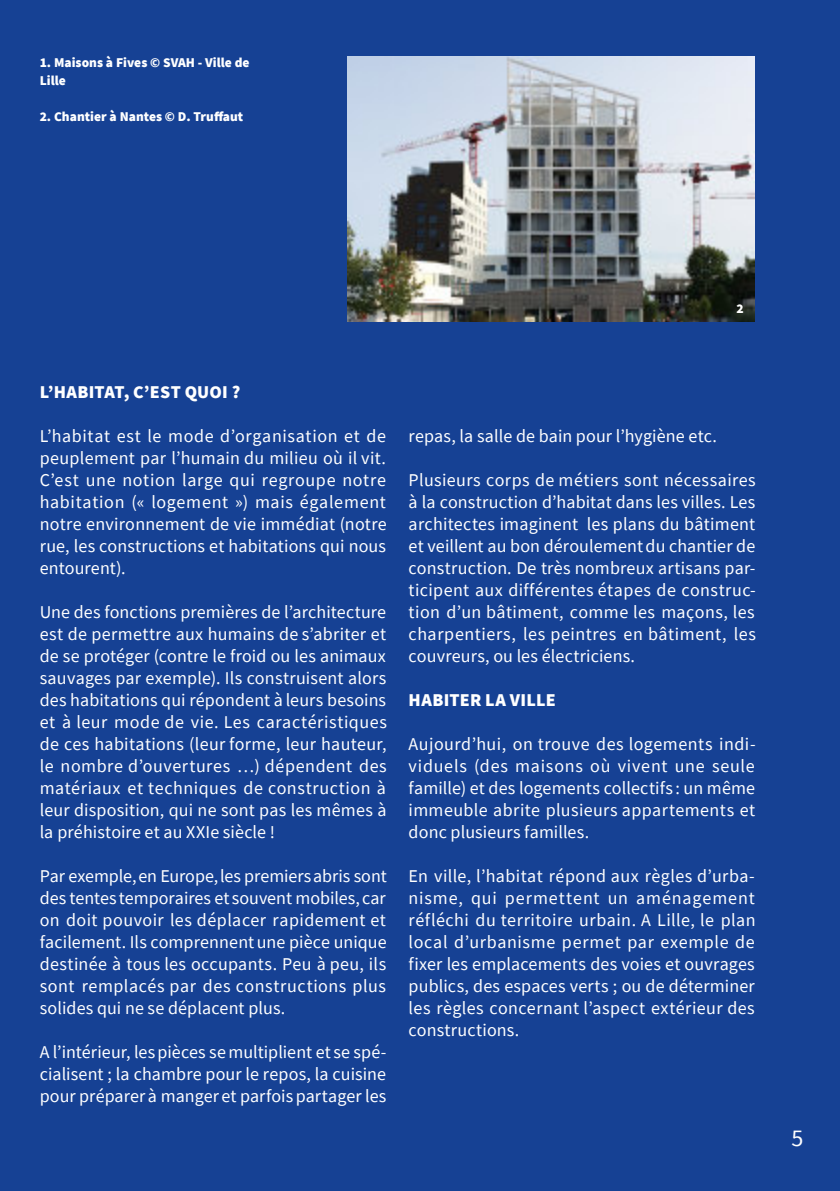
<style>
.page{position:relative;width:840px;height:1191px;background:#fff}
.page>*{position:absolute;margin:0;border:0;box-sizing:border-box;transform-origin:0 0}
.t1{font:24px "Source Sans Pro";color:#fff}
.t2{font:18px/22px "Source Sans Pro";letter-spacing:.01em;color:#fff;text-align:justify}
.t3{font:900 18px "Source Sans Pro";letter-spacing:.015em;color:#fff}
.t4{font:900 13.4px/18px "Source Sans Pro";color:#fff}
</style>
<div class="page">
<div style="left:0;top:0;width:839px;height:1191px;background:#164194"></div>
<img style="left:347px;top:56px;width:407px;height:265px">
<p class="t4" style="left:40px;top:54px;width:211px">1. Maisons à Fives © SVAH - Ville de<br>Lille</p>
<p class="t4" style="left:40px;top:108px;width:205px">2. Chantier à Nantes © D. Truffaut</p>
<p class="t4" style="left:736px;top:301px;width:9px">2</p>
<p class="t3" style="left:40px;top:384px;width:202px">L’HABITAT, C’EST QUOI ?</p>
<p class="t2" style="left:40px;top:426px;width:348px">L’habitat est le mode d’organisation et de peuplement par l’humain du milieu où il vit.<br>C’est une notion large qui regroupe notre habitation (« logement ») mais également notre environnement de vie immédiat (notre rue, les constructions et habitations qui nous entourent).</p>
<p class="t2" style="left:40px;top:602px;width:348px">Une des fonctions premières de l’architecture est de permettre aux humains de s’abriter et de se protéger (contre le froid ou les animaux sauvages par exemple). Ils construisent alors des habitations qui répondent à leurs besoins et à leur mode de vie. Les caractéristiques de ces habitations (leur forme, leur hauteur, le nombre d’ouvertures …) dépendent des matériaux et techniques de construction à leur disposition, qui ne sont pas les mêmes à la préhistoire et au XXIe siècle !</p>
<p class="t2" style="left:40px;top:866px;width:348px">Par exemple,en Europe,les premiersabris sont des tentes temporaires et souvent mobiles, car on doit pouvoir les déplacer rapidement et facilement. Ils comprennentune pièce unique destinée à tous les occupants. Peu à peu, ils sont remplacés par des constructions plus solides qui ne se déplacent plus.</p>
<p class="t2" style="left:40px;top:1042px;width:348px">A l’intérieur, lespièces semultiplient et se spé&shy;cialisent ; la chambre pour le repos, la cuisine pour préparer à manger et parfoispartager les</p>
<p class="t2" style="left:408px;top:426px;width:309px">repas, la salle de bain pour l’hygiène etc.</p>
<p class="t2" style="left:408px;top:470px;width:348px">Plusieurs corps de métiers sont nécessaires à la construction d’habitat dans les villes. Les architectes imaginent les plans du bâtiment et veillent au bon déroulement du chantier de construction. De très nombreux artisans par&shy;ticipent aux différentes étapes de construc&shy;tion d’un bâtiment, comme les maçons, les charpentiers, les peintres en bâtiment, les couvreurs, ou les électriciens.</p>
<p class="t3" style="left:408px;top:692px;width:148px">HABITER LA VILLE</p>
<p class="t2" style="left:408px;top:734px;width:348px">Aujourd’hui, on trouve des logements indi&shy;viduels (des maisons où vivent une seule famille) et des logements collectifs : un même immeuble abrite plusieurs appartements et donc plusieurs familles.</p>
<p class="t2" style="left:408px;top:866px;width:348px">En ville, l’habitat répond aux règles d’urba&shy;nisme, qui permettent un aménagement réfléchi du territoire urbain. A Lille, le plan local d’urbanisme permet par exemple de fixer les emplacements des voies et ouvrages publics, des espaces verts ; ou de déterminer les règles concernant l’aspect extérieur des constructions.</p>
<h1 class="t1" style="left:791px;top:1127px;width:13px">5</h1>
</div>
